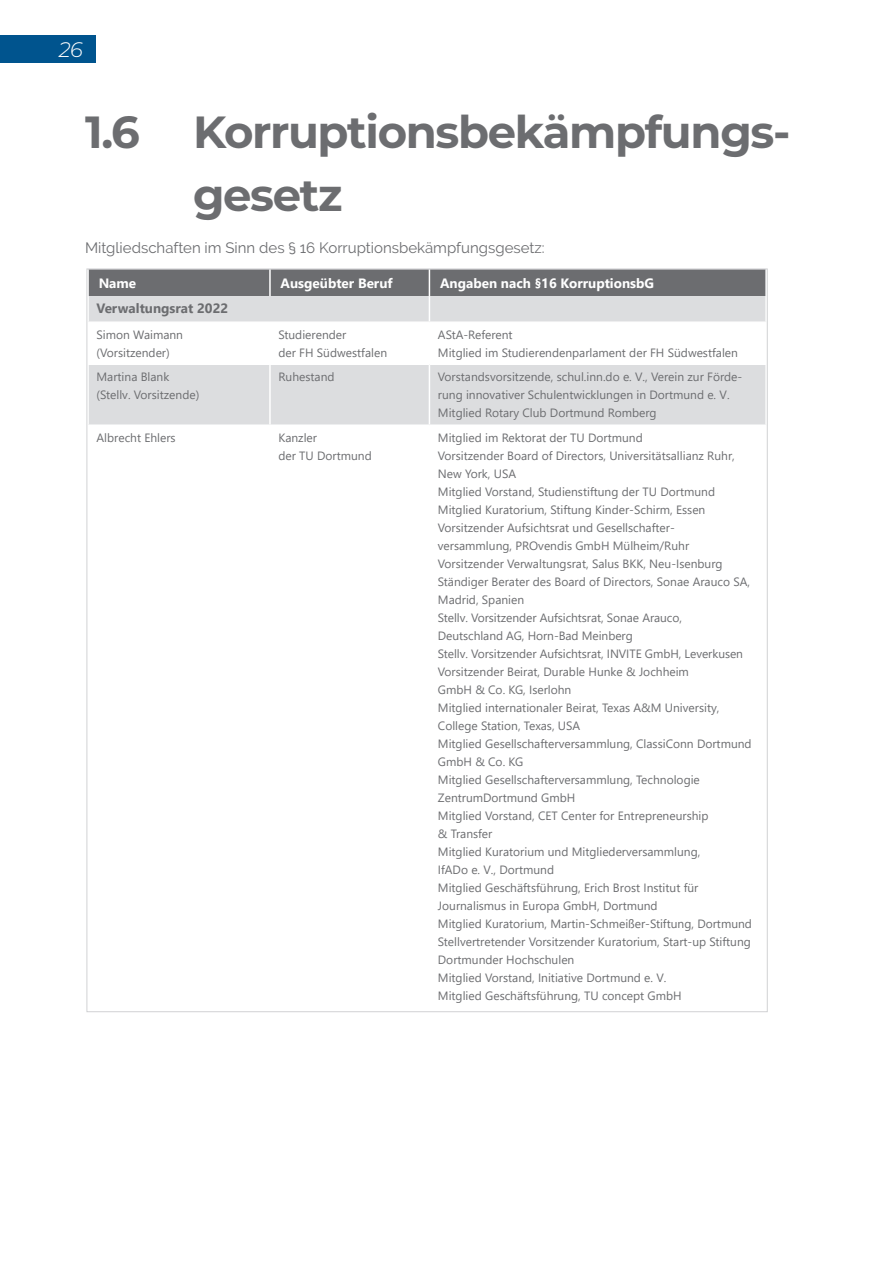
<style>
.page{position:relative;width:893px;height:1263px;background:#fff}
.page>*{position:absolute;margin:0;border:0;box-sizing:border-box;transform-origin:0 0}
.t1{font:700 45px/63px "Montserrat";letter-spacing:-.03em;color:#6c6d70}
.t2{font:italic 300 21px "Montserrat";color:#fff}
.t3{font:15px "Raleway";color:#6c6d70}
.t4{font:700 13.5px "Segoe UI";color:#fff}
.t5{font:700 13.5px "Segoe UI";color:#6c6d70}
.t6{font:12px/18px "Segoe UI";color:#6c6d70}
</style>
<div class="page">
<div style="left:89px;top:365px;width:676px;height:59px;background:#dcdddf"></div>
<hr style="left:269px;top:365px;width:2px;height:59px;background:#fff">
<svg style="left:89px;top:271px;width:677px;height:50px;background:#a4a5a7"></svg>
<hr style="left:765px;top:296px;width:2px;height:25px;background:#fff">
<hr style="left:429px;top:365px;width:1px;height:59px;background:#fff">
<div style="left:0;top:35px;width:96px;height:28px;background:#00548e"></div>
<h2 class="t2" style="left:59px;top:35px;width:25px">26</h2>
<h1 class="t1" style="left:193px;top:98px;width:599px;text-indent:-108px">1.6 Korruptionsbekämpfungs&shy;gesetz</h1>
<p class="t3" style="left:85px;top:239px;width:461px">Mitgliedschaften im Sinn des § 16 Korruptionsbekämpfungsgesetz:</p>
<p class="t4" style="left:99px;top:270px;width:39px">Name</p>
<p class="t4" style="left:281px;top:270px;width:114px">Ausgeübter Beruf</p>
<p class="t4" style="left:440px;top:270px;width:216px">Angaben nach §16 KorruptionsbG</p>
<p class="t5" style="left:97px;top:295px;width:133px">Verwaltungsrat 2022</p>
<p class="t6" style="left:97px;top:324px;width:88px">Simon Waimann (Vorsitzender)</p>
<p class="t6" style="left:278px;top:324px;width:110px">Studierender<br>der FH Südwestfalen</p>
<p class="t6" style="left:438px;top:324px;width:302px">AStA-Referent<br>Mitglied im Studierendenparlament der FH Südwestfalen</p>
<p class="t6" style="left:97px;top:366px;width:104px">Martina Blank (Stellv. Vorsitzende)</p>
<p class="t6" style="left:278px;top:366px;width:58px">Ruhestand</p>
<p class="t6" style="left:438px;top:366px;width:306px">Vorstandsvorsitzende, schul.inn.do e. V., Verein zur Förde&shy;rung innovativer Schulentwicklungen in Dortmund e. V.<br>Mitglied Rotary Club Dortmund Romberg</p>
<p class="t6" style="left:97px;top:427px;width:81px">Albrecht Ehlers</p>
<p class="t6" style="left:278px;top:427px;width:95px">Kanzler<br>der TU Dortmund</p>
<p class="t6" style="left:438px;top:427px;width:316px">Mitglied im Rektorat der TU Dortmund<br>Vorsitzender Board of Directors, Universitätsallianz Ruhr, New York, USA<br>Mitglied Vorstand, Studienstiftung der TU Dortmund Mitglied Kuratorium, Stiftung Kinder-Schirm, Essen Vorsitzender Aufsichtsrat und Gesellschafter&shy;versammlung, PROvendis GmbH Mülheim/Ruhr Vorsitzender Verwaltungsrat, Salus BKK, Neu-Isenburg Ständiger Berater des Board of Directors, Sonae Arauco SA, Madrid, Spanien<br>Stellv. Vorsitzender Aufsichtsrat, Sonae Arauco,<br>Deutschland AG, Horn-Bad Meinberg<br>Stellv. Vorsitzender Aufsichtsrat, INVITE GmbH, Leverkusen Vorsitzender Beirat, Durable Hunke &amp; Jochheim<br>GmbH &amp; Co. KG, Iserlohn<br>Mitglied internationaler Beirat, Texas A&amp;M University, College Station, Texas, USA<br>Mitglied Gesellschafterversammlung, ClassiConn Dortmund GmbH &amp; Co. KG<br>Mitglied Gesellschafterversammlung, Technologie ZentrumDortmund GmbH<br>Mitglied Vorstand, CET Center for Entrepreneurship<br>&amp; Transfer<br>Mitglied Kuratorium und Mitgliederversammlung,<br>IfADo e. V., Dortmund<br>Mitglied Geschäftsführung, Erich Brost Institut für Journalismus in Europa GmbH, Dortmund<br>Mitglied Kuratorium, Martin-Schmeißer-Stiftung, Dortmund Stellvertretender Vorsitzender Kuratorium, Start-up Stiftung Dortmunder Hochschulen<br>Mitglied Vorstand, Initiative Dortmund e. V.<br>Mitglied Geschäftsführung, TU concept GmbH</p>
</div>
